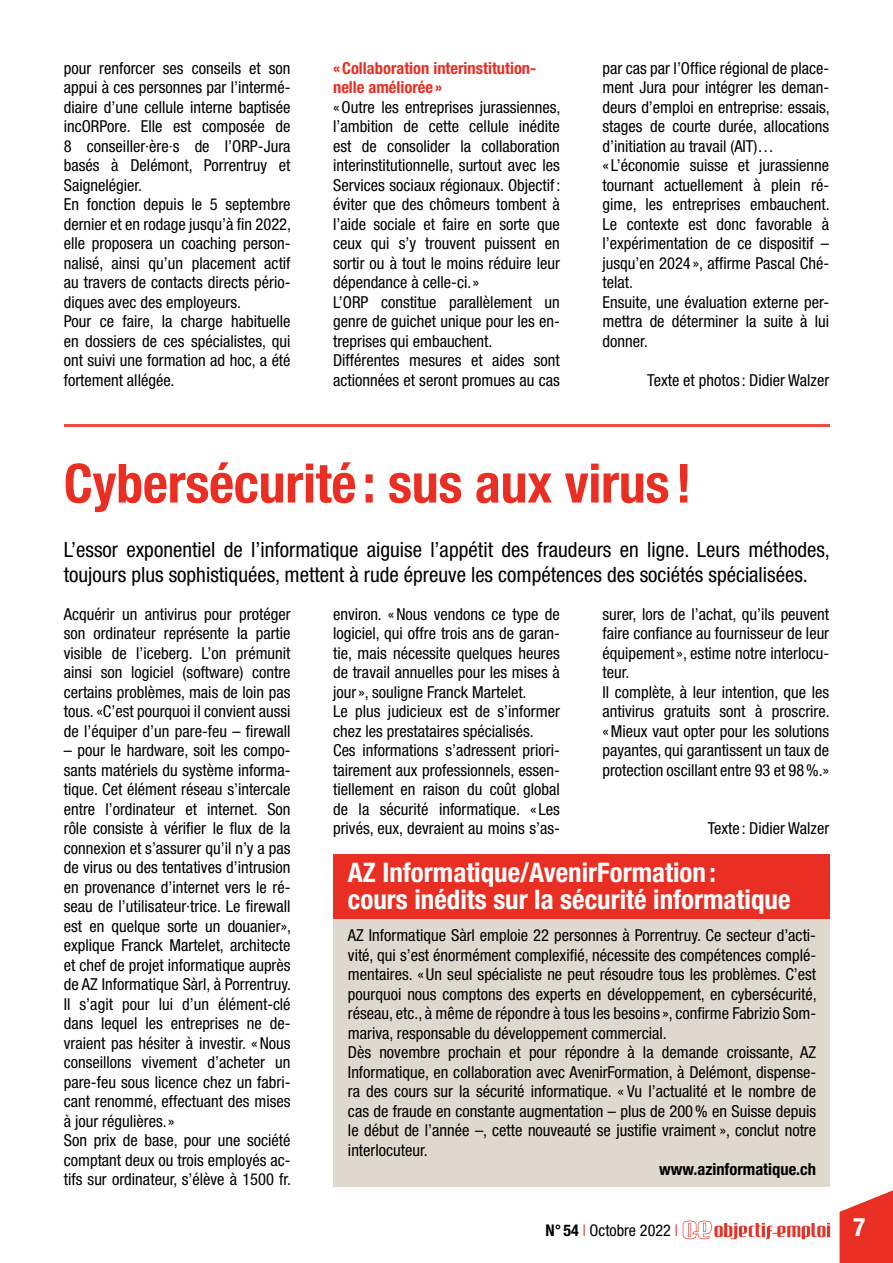
<style>
.page{position:relative;width:893px;height:1263px;background:#fff}
.page>*{position:absolute;margin:0;border:0;box-sizing:border-box;transform-origin:0 0}
.t1{font:700 condensed 54px "Helvetica Neue LT Std";letter-spacing:-.005em;color:#e92f23}
.t2{font:700 condensed 27px/27px "Helvetica Neue LT Std";color:#fff}
.t3{font:700 condensed 25.5px "Helvetica Neue LT Std";color:#fff}
.t4{font:condensed 21px/25.2px "Helvetica Neue LT Std";color:#000}
.t5{font:condensed 16.5px/19.5px "Helvetica Neue LT Std";color:#000}
.t6{font:700 condensed 16.5px/19.5px "Helvetica Neue LT Std";color:#e92f23}
.t7{font:700 condensed 16.5px "Helvetica Neue LT Std";color:#000}
.t8{font:condensed 16.2px "Helvetica Neue LT Std";color:#000}
.s1{font-weight:700}
.s2{font-weight:300;color:#e92f23}
</style>
<div class="page">
<svg style="left:683px;top:1221px;width:147px;height:18px"></svg>
<svg style="left:840px;top:1190px;width:53px;height:73px;background:#ec4e44"></svg>
<hr style="left:64px;top:425px;width:765px;height:2px;background:#e92f23">
<div style="left:333px;top:893px;width:496px;height:293px;background:#ded8ce"></div>
<div style="left:333px;top:854px;width:496px;height:64px;background:#e92f23"></div>
<p class="t5" style="left:64px;top:58px;width:229px">pour renforcer ses conseils et son appui à ces personnes par l’intermé&shy;diaire d’une cellule interne baptisée incORPore. Elle est composée de<br>8 conseiller·ère·s de l’ORP-Jura basés à Delémont, Porrentruy et<br>Saignelégier.<br>En fonction depuis le 5 septembre dernier et en rodage jusqu’à fin 2022, elle proposera un coaching person&shy;nalisé, ainsi qu’un placement actif au travers de contacts directs pério&shy;diques avec des employeurs.<br>Pour ce faire, la charge habituelle en dossiers de ces spécialistes, qui ont suivi une formation ad hoc, a été fortement allégée.</p>
<p class="t6" style="left:333px;top:58px;width:205px">«Collaboration interinstitution&shy;nelle améliorée »</p>
<p class="t5" style="left:333px;top:97px;width:229px">«Outre les entreprises jurassiennes, l’ambition de cette cellule inédite est de consolider la collaboration interinstitutionnelle, surtout avec les Services sociaux régionaux. Objectif: éviter que des chômeurs tombent à l’aide sociale et faire en sorte que ceux qui s’y trouvent puissent en sortir ou à tout le moins réduire leur dépendance à celle-ci.»<br>L’ORP constitue parallèlement un genre de guichet unique pour les en&shy;treprises qui embauchent.<br>Différentes mesures et aides sont actionnées et seront promues au cas</p>
<p class="t5" style="left:602px;top:58px;width:229px">par cas par l’Office régional de place&shy;ment Jura pour intégrer les deman&shy;deurs d’emploi en entreprise: essais, stages de courte durée, allocations d’initiation au travail (AIT)…<br>« L’économie suisse et jurassienne tournant actuellement à plein ré&shy;gime, les entreprises embauchent.<br>Le contexte est donc favorable à l’expérimentation de ce dispositif – jusqu’en 2024 », affirme Pascal Ché&shy;telat.<br>Ensuite, une évaluation externe per&shy;mettra de déterminer la suite à lui donner.</p>
<p class="t5" style="left:647px;top:370px;width:183px">Texte et photos : Didier Walzer</p>
<h1 class="t1" style="left:64px;top:451px;width:629px">Cybersécurité: sus aux virus !</h1>
<p class="t4" style="left:64px;top:536px;width:768px">L’essor exponentiel de l’informatique aiguise l’appétit des fraudeurs en ligne. Leurs méthodes, toujours plus sophistiquées, mettent à rude épreuve les compétences des sociétés spécialisées.</p>
<p class="t5" style="left:64px;top:604px;width:228px;text-align:justify">Acquérir un antivirus pour protéger son ordinateur représente la partie visible de l’iceberg. L’on prémunit ainsi son logiciel (software) contre certains problèmes, mais de loin pas tous. «C’est pourquoi il convient aussi de l’équiper d’un pare-feu – firewall</p>
<p class="t5" style="left:64px;top:740px;width:229px">– pour le hardware, soit les compo&shy;sants matériels du système informa&shy;tique. Cet élément réseau s’intercale entre l’ordinateur et internet. Son rôle consiste à vérifier le flux de la connexion et s’assurer qu’il n’y a pas de virus ou des tentatives d’intrusion en provenance d’internet vers le ré&shy;seau de l’utilisateur·trice. Le firewall est en quelque sorte un douanier», explique Franck Martelet, architecte et chef de projet informatique auprès de AZ Informatique Sàrl, à Porrentruy.<br>Il s’agit pour lui d’un élément-clé dans lequel les entreprises ne de&shy;vraient pas hésiter à investir. «Nous conseillons vivement d’acheter un pare-feu sous licence chez un fabri&shy;cant renommé, effectuant des mises à jour régulières.»<br>Son prix de base, pour une société comptant deux ou trois employés ac&shy;tifs sur ordinateur, s’élève à 1500 fr.</p>
<p class="t5" style="left:333px;top:604px;width:228px">environ. «Nous vendons ce type de logiciel, qui offre trois ans de garan&shy;tie, mais nécessite quelques heures de travail annuelles pour les mises à jour», souligne Franck Martelet.<br>Le plus judicieux est de s’informer chez les prestataires spécialisés.<br>Ces informations s’adressent priori&shy;tairement aux professionnels, essen&shy;tiellement en raison du coût global de la sécurité informatique. « Les privés, eux, devraient au moins s’as-</p>
<p class="t5" style="left:602px;top:604px;width:229px">surer, lors de l’achat, qu’ils peuvent faire confiance au fournisseur de leur équipement», estime notre interlocu&shy;teur.<br>Il complète, à leur intention, que les antivirus gratuits sont à proscrire. «Mieux vaut opter pour les solutions payantes, qui garantissent un taux de protection oscillant entre 93 et 98%.»</p>
<p class="t5" style="left:708px;top:818px;width:123px">Texte : Didier Walzer</p>
<h2 class="t2" style="left:348px;top:859px;width:444px">AZ Informatique/AvenirFormation:<br>cours inédits sur la sécurité informatique</h2>
<p class="t5" style="left:348px;top:925px;width:470px">AZ Informatique Sàrl emploie 22 personnes à Porrentruy. Ce secteur d’acti&shy;vité, qui s’est énormément complexifié, nécessite des compétences complé&shy;mentaires. «Un seul spécialiste ne peut résoudre tous les problèmes. C’est pourquoi nous comptons des experts en développement, en cybersécurité, réseau, etc., à même de répondre à tous les besoins », confirme Fabrizio Som&shy;mariva, responsable du développement commercial.<br>Dès novembre prochain et pour répondre à la demande croissante, AZ Informatique, en collaboration avec AvenirFormation, à Delémont, dispense&shy;ra des cours sur la sécurité informatique. « Vu l’actualité et le nombre de cas de fraude en constante augmentation – plus de 200% en Suisse depuis le début de l’année –, cette nouveauté se justifie vraiment », conclut notre interlocuteur.</p>
<p class="t7" style="left:659px;top:1159px;width:158px">www.azinformatique.ch</p>
<p class="t8" style="left:546px;top:1220px;width:134px"><span class="s1">N° 54</span> <span class="s2">I</span> Octobre 2022 <span class="s2">I</span></p>
<h3 class="t3" style="left:853px;top:1211px;width:14px">7</h3>
</div>
